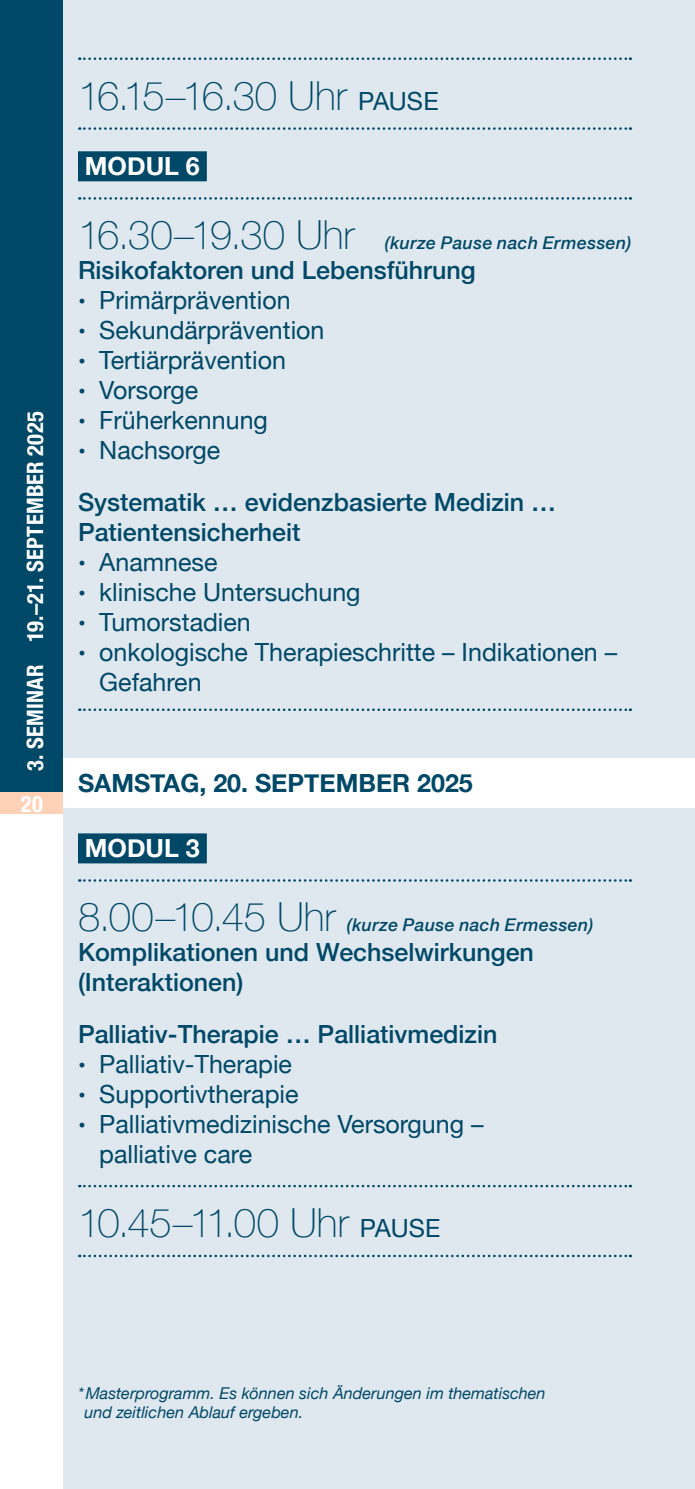
<style>
.page{position:relative;width:695px;height:1489px;background:#fff}
.page>*{position:absolute;margin:0;border:0;box-sizing:border-box;transform-origin:0 0}
.t1{font:100 40px "Helvetica Neue";color:#004867}
.t2{font:100 40px "Helvetica Neue";letter-spacing:-.04em;color:#004867}
.t3{font:25px/30px "Helvetica Neue";color:#004867}
.t4{font:500 25px/51.2px "Helvetica Neue";color:#004867}
.t5{font:700 25px "Helvetica Neue";color:#004867}
.t6{font:700 25px "Helvetica Neue";color:#fff}
.t7{font:700 condensed 22.5px "Helvetica Neue";letter-spacing:.015em;color:#fff}
.t8{font:italic 500 17.5px "Helvetica Neue";letter-spacing:.025em;color:#004867}
.t9{font:italic 16.25px/19.5px "Helvetica Neue";color:#004867}
.s1{font-weight:400;font-size:25px}
.s2{font-size:22px}
.s3{font-weight:400;font-size:22px}
.s4{font-weight:400}
</style>
<div class="page">
<div style="left:0;top:0;width:64px;height:805px;background:#004867"></div>
<div style="left:0;top:792px;width:71px;height:21px;background:#ffd2b8"></div>
<div style="left:64px;top:0;width:630px;height:1488px;background:#dfe8ef"></div>
<div style="left:64px;top:758px;width:630px;height:50px;background:#fff"></div>
<svg style="left:79px;top:57px;width:551px;height:3px"></svg>
<svg style="left:79px;top:127px;width:551px;height:3px"></svg>
<div style="left:78px;top:151px;width:129px;height:30px;background:#004867"></div>
<svg style="left:79px;top:197px;width:551px;height:3px"></svg>
<svg style="left:79px;top:708px;width:551px;height:3px"></svg>
<div style="left:78px;top:833px;width:129px;height:30px;background:#004867"></div>
<svg style="left:79px;top:879px;width:551px;height:2px"></svg>
<svg style="left:79px;top:1184px;width:551px;height:3px"></svg>
<svg style="left:79px;top:1254px;width:551px;height:3px"></svg>
<p class="t7" style="left:16px;top:771px;width:361px;rotate:-90deg">3. SEMINAR 19.–21. SEPTEMBER 2025</p>
<p class="t7" style="left:21px;top:785px;width:24px">20</p>
<h1 class="t2" style="left:78px;top:65px;width:362px">16.15–16.30 Uhr <span class="s1">PAUSE</span></h1>
<p class="t6" style="left:85px;top:146px;width:116px">MODUL 6</p>
<h1 class="t1" style="left:78px;top:205px;width:278px">16.30–19.30 Uhr</h1>
<p class="t8" style="left:385px;top:228px;width:248px">(kurze Pause nach Ermessen)</p>
<p class="t4" style="left:78px;top:243px;width:399px">Risikofaktoren und Lebensführung</p>
<p class="t3" style="left:78px;top:287px;width:214px"><span class="s2">•</span> Primärprävention</p>
<p class="t3" style="left:78px;top:317px;width:248px"><span class="s2">•</span> Sekundärprävention</p>
<p class="t3" style="left:78px;top:347px;width:209px"><span class="s2">•</span> Tertiärprävention</p>
<p class="t3" style="left:78px;top:377px;width:122px"><span class="s2">•</span> Vorsorge</p>
<p class="t3" style="left:78px;top:407px;width:191px"><span class="s2">•</span> Früherkennung</p>
<p class="t4" style="left:78px;top:423px;width:479px"><span class="s3">•</span> <span class="s4">Nachsorge<br></span>Systematik … evidenzbasierte Medizin …</p>
<p class="t4" style="left:78px;top:504px;width:224px">Patientensicherheit</p>
<p class="t3" style="left:78px;top:548px;width:141px"><span class="s2">•</span> Anamnese</p>
<p class="t3" style="left:78px;top:578px;width:284px"><span class="s2">•</span> klinische Untersuchung</p>
<p class="t3" style="left:78px;top:608px;width:174px"><span class="s2">•</span> Tumorstadien</p>
<p class="t3" style="left:99px;top:638px;width:519px;text-indent:-21px"><span class="s2">•</span> onkologische Therapieschritte – Indikationen –<br>Gefahren</p>
<p class="t5" style="left:78px;top:763px;width:396px">SAMSTAG, 20. SEPTEMBER 2025</p>
<p class="t6" style="left:85px;top:828px;width:116px">MODUL 3</p>
<h1 class="t1" style="left:78px;top:886px;width:259px">8.00–10.45 Uhr</h1>
<p class="t8" style="left:347px;top:910px;width:248px">(kurze Pause nach Ermessen)</p>
<p class="t4" style="left:78px;top:935px;width:457px;line-height:30px">Komplikationen und Wechselwirkungen (Interaktionen)</p>
<p class="t4" style="left:78px;top:1006px;width:421px">Palliativ-Therapie … Palliativmedizin</p>
<p class="t3" style="left:78px;top:1050px;width:215px"><span class="s2">•</span> Palliativ-Therapie</p>
<p class="t3" style="left:78px;top:1080px;width:222px"><span class="s2">•</span> Supportivtherapie</p>
<p class="t3" style="left:99px;top:1110px;width:386px;text-indent:-21px"><span class="s2">•</span> Palliativmedizinische Versorgung – palliative care</p>
<h1 class="t1" style="left:78px;top:1192px;width:364px">10.45–11.00 Uhr <span class="s1">PAUSE</span></h1>
<p class="t9" style="left:84px;top:1383px;width:462px;text-indent:-6px">* Masterprogramm. Es können sich Änderungen im thematischen und zeitlichen Ablauf ergeben.</p>
</div>
